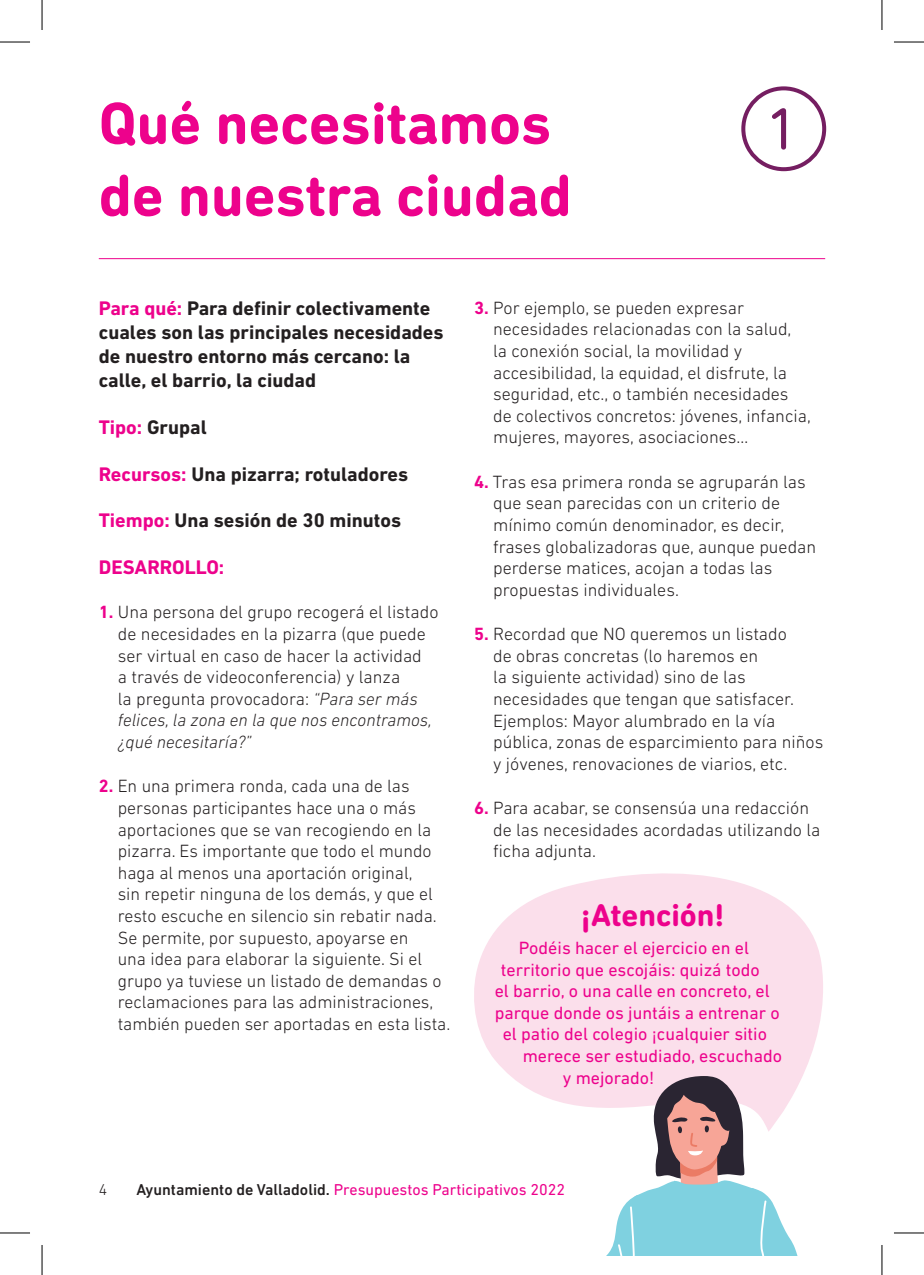
<style>
.page{position:relative;width:924px;height:1275px;background:#fff}
.page>*{position:absolute;margin:0;border:0;box-sizing:border-box;transform-origin:0 0}
.t1{font:700 60px/72px "DIN Next Rounded LT Pro";color:#ed028c}
.t2{font:60px "DIN Next Rounded LT Pro";color:#751e61}
.t3{font:700 32px "DIN Next Rounded LT Pro";color:#ed028c}
.t4{font:700 20px/24px "DIN Next LT Pro";color:#231f20}
.t5{font:700 20px "DIN Next LT Pro";color:#ed028c}
.t6{font:300 18px/21.6px "DIN Next LT Pro";color:#231f20}
.t7{font:18px "DIN Next LT Pro";color:#ed028c}
.t8{font:16px "DIN Next LT Pro";color:#ed028c}
.t9{font:300 16px "DIN Next LT Pro";color:#231f20}
.s1{color:#ed028c}
.s2{font-weight:700;color:#ed028c}
.s3{font-style:italic}
.s4{font-weight:500;color:#231f20}
</style>
<div class="page">
<svg style="left:474px;top:873px;width:349px;height:234px;background:#fbe3ed"></svg>
<hr style="left:99px;top:258px;width:725px;height:1px;background:#ed028c">
<svg style="left:585px;top:1076px;width:233px;height:179px"></svg>
<div style="left:741px;top:86px;width:84px;height:85px;border:4px solid #751e61;border-radius:50%"></div>
<hr style="left:0;top:42px;width:30px;height:1px;background:#000">
<hr style="left:893px;top:42px;width:30px;height:1px;background:#000">
<hr style="left:0;top:1232px;width:30px;height:1px;background:#000">
<hr style="left:893px;top:1232px;width:30px;height:1px;background:#000">
<hr style="left:42px;top:0;width:1px;height:30px;background:#000">
<hr style="left:42px;top:1245px;width:1px;height:30px;background:#000">
<hr style="left:881px;top:0;width:1px;height:30px;background:#000">
<hr style="left:881px;top:1245px;width:1px;height:30px;background:#000">
<p class="t1" style="left:99px;top:87px;width:474px">Qué necesitamos de nuestra ciudad</p>
<p class="t2" style="left:765px;top:94px;width:34px">1</p>
<p class="t4" style="left:99px;top:296px;width:346px"><span class="s1">Para qué:</span> Para definir colectivamente cuales son las principales necesidades de nuestro entorno más cercano: la calle, el barrio, la ciudad</p>
<p class="t4" style="left:99px;top:415px;width:109px"><span class="s1">Tipo:</span> Grupal</p>
<p class="t4" style="left:99px;top:462px;width:311px"><span class="s1">Recursos:</span> Una pizarra; rotuladores</p>
<p class="t4" style="left:99px;top:508px;width:304px"><span class="s1">Tiempo:</span> Una sesión de 30 minutos</p>
<p class="t5" style="left:99px;top:555px;width:127px">DESARROLLO:</p>
<p class="t6" style="left:118px;top:601px;width:322px;text-indent:-19px"><span class="s2">1.</span> Una persona del grupo recogerá el listado de necesidades en la pizarra (que puede ser virtual en caso de hacer la actividad<br>a través de videoconferencia) y lanza<br>la pregunta provocadora: <span class="s3">“Para ser más felices, la zona en la que nos encontramos, ¿qué necesitaría?”</span></p>
<p class="t6" style="left:118px;top:775px;width:334px;text-indent:-19px"><span class="s2">2.</span> En una primera ronda, cada una de las personas participantes hace una o más aportaciones que se van recogiendo en la pizarra. Es importante que todo el mundo haga al menos una aportación original,<br>sin repetir ninguna de los demás, y que el resto escuche en silencio sin rebatir nada.<br>Se permite, por supuesto, apoyarse en<br>una idea para elaborar la siguiente. Si el grupo ya tuviese un listado de demandas o reclamaciones para las administraciones, también pueden ser aportadas en esta lista.</p>
<p class="t6" style="left:493px;top:297px;width:319px;text-indent:-19px"><span class="s2">3.</span> Por ejemplo, se pueden expresar necesidades relacionadas con la salud,<br>la conexión social, la movilidad y accesibilidad, la equidad, el disfrute, la seguridad, etc., o también necesidades de colectivos concretos: jóvenes, infancia, mujeres, mayores, asociaciones…</p>
<p class="t6" style="left:493px;top:471px;width:324px;text-indent:-19px"><span class="s2">4.</span> Tras esa primera ronda se agruparán las que sean parecidas con un criterio de mínimo común denominador, es decir, frases globalizadoras que, aunque puedan perderse matices, acojan a todas las propuestas individuales.</p>
<p class="t6" style="left:493px;top:623px;width:332px;text-indent:-19px"><span class="s2">5.</span> Recordad que NO queremos un listado<br>de obras concretas (lo haremos en<br>la siguiente actividad) sino de las necesidades que tengan que satisfacer.<br>Ejemplos: Mayor alumbrado en la vía pública, zonas de esparcimiento para niños y jóvenes, renovaciones de viarios, etc.</p>
<p class="t6" style="left:493px;top:797px;width:329px;text-indent:-19px"><span class="s2">6.</span> Para acabar, se consensúa una redacción de las necesidades acordadas utilizando la ficha adjunta.</p>
<p class="t3" style="left:580px;top:896px;width:145px">¡Atención!</p>
<p class="t7" style="left:518px;top:937px;width:232px">Podéis hacer el ejercicio en el</p>
<p class="t7" style="left:500px;top:959px;width:260px">territorio que escojáis: quizá todo</p>
<p class="t7" style="left:494px;top:980px;width:276px">el barrio, o una calle en concreto, el</p>
<p class="t7" style="left:494px;top:1002px;width:286px">parque donde os juntáis a entrenar o</p>
<p class="t7" style="left:502px;top:1024px;width:266px">el patio del colegio ¡cualquier sitio</p>
<p class="t7" style="left:522px;top:1045px;width:261px">merece ser estudiado, escuchado</p>
<p class="t7" style="left:562px;top:1067px;width:93px">y mejorado!</p>
<p class="t9" style="left:99px;top:1180px;width:10px">4</p>
<p class="t8" style="left:136px;top:1180px;width:430px"><span class="s4">Ayuntamiento de Valladolid.</span> Presupuestos Participativos 2022</p>
</div>
